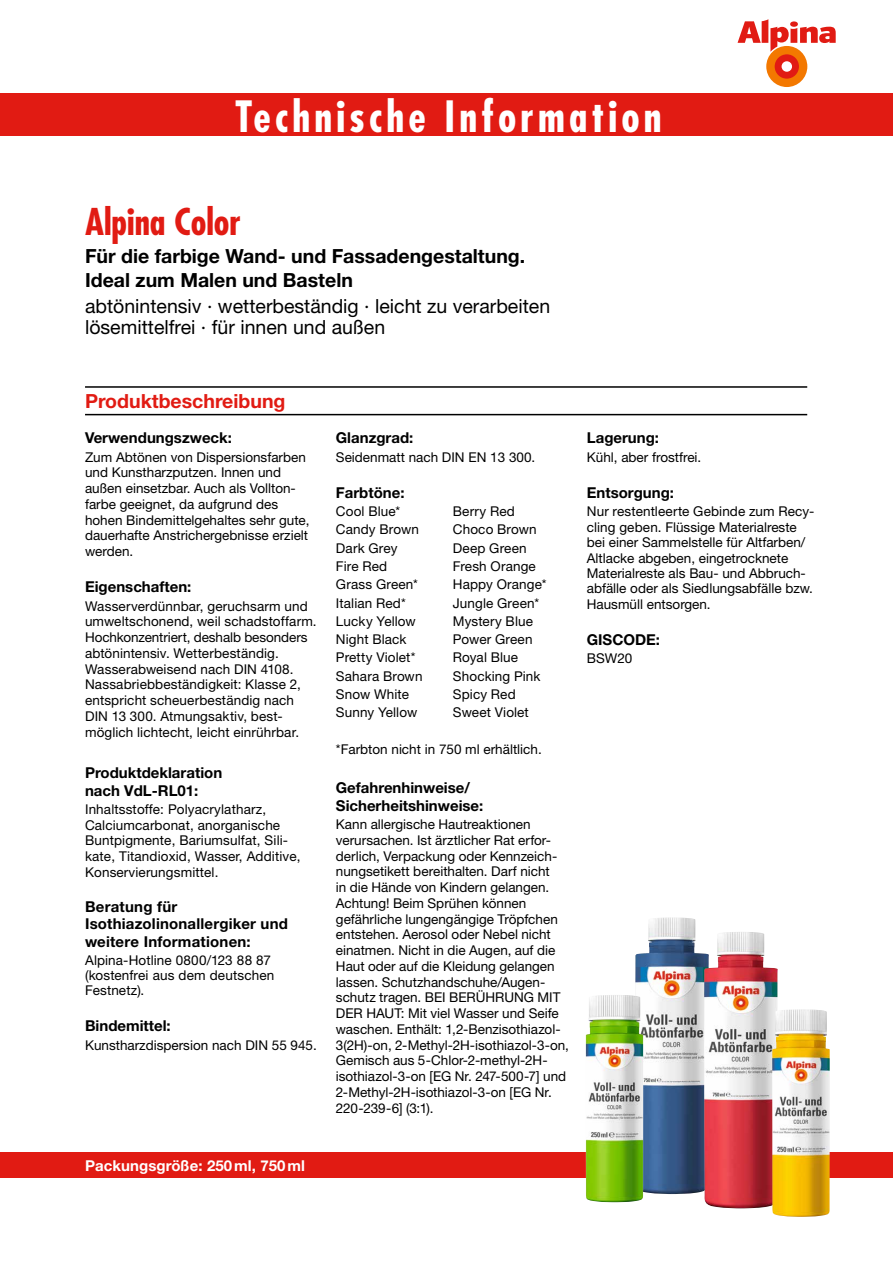
<style>
.page{position:relative;width:893px;height:1263px;background:#fff}
.page>*{position:absolute;margin:0;border:0;box-sizing:border-box;transform-origin:0 0}
.t1{font:700 condensed 42px "Futura Std";letter-spacing:.1em;color:#fff}
.t2{font:700 condensed 36px "Futura Std";color:#e11b13}
.t3{font:19.5px/21px "Helvetica Neue LT Std";color:#000}
.t4{font:700 19.5px/24px "Helvetica Neue LT Std";color:#000}
.t5{font:700 19.5px "Helvetica Neue LT Std";color:#e11b13}
.t6{font:700 15px/18px "Helvetica Neue LT Std";color:#000}
.t7{font:700 15px "Helvetica Neue LT Std";letter-spacing:.005em;color:#fff}
.t8{font:13.5px/15.8px "Helvetica Neue LT Std";color:#000}
</style>
<div class="page">
<div style="left:0;top:94px;width:893px;height:42px;background:#e11b13"></div>
<div style="left:0;top:1152px;width:893px;height:26px;background:#e11b13"></div>
<div style="left:766px;top:46px;width:41px;height:41px;background:#f37800;border-radius:50%"></div>
<div style="left:775px;top:54px;width:24px;height:25px;background:#e11b13;border-radius:50%"></div>
<div style="left:782px;top:61px;width:10px;height:11px;background:#fff;border-radius:50%"></div>
<svg style="left:738px;top:19px;width:98px;height:33px"></svg>
<hr style="left:85px;top:386px;width:722px;height:2px;background:#000">
<hr style="left:85px;top:414px;width:722px;height:1px;background:#000">
<img style="left:635px;top:917px;width:69px;height:277px">
<img style="left:704px;top:932px;width:74px;height:276px">
<img style="left:772px;top:1009px;width:58px;height:208px">
<img style="left:586px;top:995px;width:57px;height:207px">
<h1 class="t1" style="left:235px;top:91px;width:428px">Technische Information</h1>
<h2 class="t2" style="left:85px;top:199px;width:157px">Alpina Color</h2>
<h3 class="t4" style="left:85px;top:244px;width:442px">Für die farbige Wand- und Fassadengestaltung.<br>Ideal zum Malen und Basteln</h3>
<h3 class="t3" style="left:85px;top:295px;width:467px">abtönintensiv · wetterbeständig · leicht zu verarbeiten lösemittelfrei · für innen und außen</h3>
<h3 class="t5" style="left:85px;top:389px;width:202px">Produktbeschreibung</h3>
<p class="t6" style="left:85px;top:429px;width:148px">Verwendungszweck:</p>
<p class="t8" style="left:85px;top:449px;width:226px">Zum Abtönen von Dispersionsfarben und Kunstharzputzen. Innen und außen einsetzbar. Auch als Vollton&shy;farbe geeignet, da aufgrund des hohen Bindemittelgehaltes sehr gute, dauerhafte Anstrichergebnisse erzielt werden.</p>
<p class="t6" style="left:85px;top:577px;width:108px">Eigenschaften:</p>
<p class="t8" style="left:85px;top:598px;width:233px">Wasserverdünnbar, geruchsarm und umweltschonend, weil schadstoffarm.<br>Hochkonzentriert, deshalb besonders abtönintensiv. Wetterbeständig.<br>Wasserabweisend nach DIN 4108.<br>Nassabriebbeständigkeit: Klasse 2, entspricht scheuerbeständig nach DIN 13 300. Atmungsaktiv, best&shy;möglich lichtecht, leicht einrührbar.</p>
<p class="t6" style="left:85px;top:763px;width:139px">Produktdeklaration nach VdL-RL01:</p>
<p class="t8" style="left:85px;top:801px;width:217px">Inhaltsstoffe: Polyacrylatharz, Calciumcarbonat, anorganische Buntpigmente, Bariumsulfat, Sili&shy;kate, Titandioxid, Wasser, Additive, Konservierungsmittel.</p>
<p class="t6" style="left:85px;top:898px;width:205px;line-height:17.2px">Beratung für<br>Isothiazolinonallergiker und weitere Informationen:</p>
<p class="t8" style="left:85px;top:952px;width:191px">Alpina-Hotline 0800/123 88 87 (kostenfrei aus dem deutschen<br>Festnetz).</p>
<p class="t6" style="left:85px;top:1017px;width:87px">Bindemittel:</p>
<p class="t8" style="left:85px;top:1037px;width:233px">Kunstharzdispersion nach DIN 55 945.</p>
<p class="t7" style="left:85px;top:1156px;width:222px">Packungsgröße: 250ml, 750ml</p>
<p class="t6" style="left:336px;top:429px;width:79px">Glanzgrad:</p>
<p class="t8" style="left:336px;top:449px;width:201px">Seidenmatt nach DIN EN 13 300.</p>
<p class="t6" style="left:336px;top:483px;width:70px">Farbtöne:</p>
<p class="t8" style="left:336px;top:503px;width:66px">Cool Blue*</p>
<p class="t8" style="left:453px;top:503px;width:63px">Berry Red</p>
<p class="t8" style="left:336px;top:521px;width:84px">Candy Brown</p>
<p class="t8" style="left:453px;top:521px;width:85px">Choco Brown</p>
<p class="t8" style="left:336px;top:540px;width:63px">Dark Grey</p>
<p class="t8" style="left:453px;top:540px;width:75px">Deep Green</p>
<p class="t8" style="left:336px;top:558px;width:53px">Fire Red</p>
<p class="t8" style="left:453px;top:558px;width:85px">Fresh Orange</p>
<p class="t8" style="left:336px;top:576px;width:84px">Grass Green*</p>
<p class="t8" style="left:453px;top:576px;width:95px">Happy Orange*</p>
<p class="t8" style="left:336px;top:595px;width:71px">Italian Red*</p>
<p class="t8" style="left:453px;top:595px;width:88px">Jungle Green*</p>
<p class="t8" style="left:336px;top:613px;width:81px">Lucky Yellow</p>
<p class="t8" style="left:453px;top:613px;width:82px">Mystery Blue</p>
<p class="t8" style="left:336px;top:631px;width:72px">Night Black</p>
<p class="t8" style="left:453px;top:631px;width:81px">Power Green</p>
<p class="t8" style="left:336px;top:650px;width:81px">Pretty Violet*</p>
<p class="t8" style="left:453px;top:650px;width:67px">Royal Blue</p>
<p class="t8" style="left:336px;top:668px;width:88px">Sahara Brown</p>
<p class="t8" style="left:453px;top:668px;width:89px">Shocking Pink</p>
<p class="t8" style="left:336px;top:686px;width:74px">Snow White</p>
<p class="t8" style="left:453px;top:686px;width:64px">Spicy Red</p>
<p class="t8" style="left:336px;top:704px;width:83px">Sunny Yellow</p>
<p class="t8" style="left:453px;top:704px;width:77px">Sweet Violet</p>
<p class="t8" style="left:336px;top:741px;width:207px">*Farbton nicht in 750 ml erhältlich.</p>
<p class="t6" style="left:336px;top:778px;width:149px">Gefahrenhinweise/<br>Sicherheitshinweise:</p>
<p class="t8" style="left:336px;top:816px;width:235px">Kann allergische Hautreaktionen verursachen. Ist ärztlicher Rat erfor&shy;derlich, Verpackung oder Kennzeich&shy;nungsetikett bereithalten. Darf nicht<br>in die Hände von Kindern gelangen.<br>Achtung! Beim Sprühen können gefährliche lungengängige Tröpfchen entstehen. Aerosol oder Nebel nicht einatmen. Nicht in die Augen, auf die Haut oder auf die Kleidung gelangen lassen. Schutzhandschuhe/Augen&shy;schutz tragen. BEI BERÜHRUNG MIT DER HAUT: Mit viel Wasser und Seife waschen. Enthält: 1,2-Benzisothiazol-3(2H)-on, 2-Methyl-2H-isothiazol-3-on, Gemisch aus 5-Chlor-2-methyl-2H&shy;isothiazol-3-on [EG Nr. 247-500-7] und 2-Methyl-2H-isothiazol-3-on [EG Nr.<br>220-239-6] (3:1).</p>
<p class="t6" style="left:587px;top:429px;width:74px">Lagerung:</p>
<p class="t8" style="left:587px;top:449px;width:116px">Kühl, aber frostfrei.</p>
<p class="t6" style="left:587px;top:483px;width:89px">Entsorgung:</p>
<p class="t8" style="left:587px;top:503px;width:228px">Nur restentleerte Gebinde zum Recy&shy;cling geben. Flüssige Materialreste bei einer Sammelstelle für Altfarben/ Altlacke abgeben, eingetrocknete Materialreste als Bau- und Abbruch&shy;abfälle oder als Siedlungsabfälle bzw.<br>Hausmüll entsorgen.</p>
<p class="t6" style="left:587px;top:630px;width:75px">GISCODE:</p>
<p class="t8" style="left:587px;top:650px;width:47px">BSW20</p>
</div>
